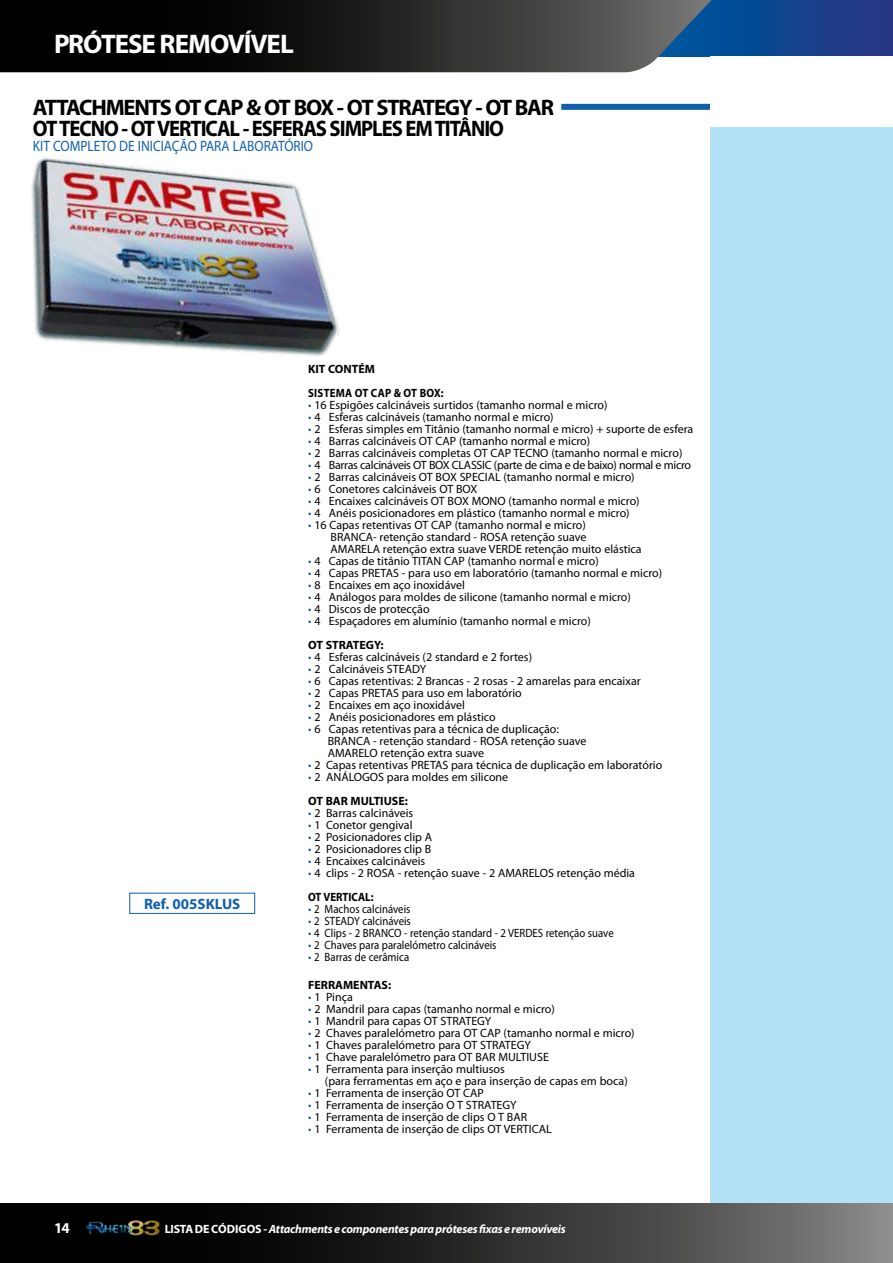
<style>
.page{position:relative;width:893px;height:1263px;background:#fff}
.page>*{position:absolute;margin:0;border:0;box-sizing:border-box;transform-origin:0 0}
.t1{font:700 27px "Myriad Pro";letter-spacing:-.04em;color:#fff}
.t2{font:700 22.5px/21px "Myriad Pro";letter-spacing:-.05em;color:#000}
.t3{font:15px "Myriad Pro";color:#1160ab;scale:.89 1}
.t4{font:700 15px "Myriad Pro";color:#1160ab}
.t5{font:700 15px "Myriad Pro";color:#fff}
.t6{font:12px/12px "Myriad Pro";color:#000}
.t7{font:12px "Myriad Pro";color:#000;scale:.9 1}
.t8{font:italic 700 12px "Myriad Pro";letter-spacing:-.02em;color:#fff}
.t9{font:12px "Myriad Pro";letter-spacing:-.025em;color:#000}
.t10{font:700 12px/24px "Myriad Pro";color:#000}
.s1{color:#1160ab}
.s2{font-weight:700}
.s3{font-style:normal}
</style>
<div class="page">
<div style="left:711px;top:49px;width:182px;height:1172px;background:#b3e2f6"></div>
<svg style="left:752px;top:0;width:140px;height:57px;background:#1d428c"></svg>
<svg style="left:0;top:0;width:752px;height:72px;background:#24292e"></svg>
<hr style="left:892px;top:0;width:1px;height:57px;background:#283583">
<svg style="left:0;top:1203px;width:893px;height:60px;background:#2f2f2f"></svg>
<img style="left:82px;top:1218px;width:82px;height:23px">
<div style="left:129px;top:893px;width:126px;height:21px;border:1px solid #1160ab"></div>
<div style="left:561px;top:104px;width:172px;height:6px;background:#1160ab"></div>
<img style="left:31px;top:156px;width:309px;height:200px">
<div style="left:711px;top:57px;width:182px;height:70px;background:#fff"></div>
<h1 class="t1" style="left:54px;top:26px;width:241px">PRÓTESE REMOVÍVEL</h1>
<h2 class="t2" style="left:33px;top:97px;width:523px">ATTACHMENTS OT CAP &amp; OT BOX - OT STRATEGY - OT BAR<br>OT TECNO - OT VERTICAL - ESFERAS SIMPLES EM TITÂNIO</h2>
<p class="t3" style="left:33px;top:137px;width:316px">KIT COMPLETO DE INICIAÇÃO PARA LABORATÓRIO</p>
<p class="t4" style="left:144px;top:894px;width:98px">Ref. 005SKLUS</p>
<p class="t10" style="left:308px;top:357px;width:137px">KIT CONTÉM<br>SISTEMA OT CAP &amp; OT BOX:</p>
<p class="t6" style="left:308px;top:399px;width:301px"><span class="s1">•</span> 16 Espigões calcináveis surtidos (tamanho normal e micro)</p>
<p class="t6" style="left:308px;top:411px;width:247px"><span class="s1">•</span> 4 Esferas calcináveis (tamanho normal e micro)</p>
<p class="t6" style="left:308px;top:423px;width:387px"><span class="s1">•</span> 2 Esferas simples em Titânio (tamanho normal e micro) + suporte de esfera</p>
<p class="t6" style="left:308px;top:435px;width:284px"><span class="s1">•</span> 4 Barras calcináveis OT CAP (tamanho normal e micro)</p>
<p class="t6" style="left:308px;top:447px;width:376px"><span class="s1">•</span> 2 Barras calcináveis completas OT CAP TECNO (tamanho normal e micro)</p>
<p class="t9" style="left:308px;top:458px;width:385px"><span class="s1">•</span> 4 Barras calcináveis OT BOX CLASSIC (parte de cima e de baixo) normal e micro</p>
<p class="t6" style="left:308px;top:471px;width:328px"><span class="s1">•</span> 2 Barras calcináveis OT BOX SPECIAL (tamanho normal e micro)</p>
<p class="t6" style="left:308px;top:483px;width:171px"><span class="s1">•</span> 6 Conetores calcináveis OT BOX</p>
<p class="t6" style="left:308px;top:495px;width:333px"><span class="s1">•</span> 4 Encaixes calcináveis OT BOX MONO (tamanho normal e micro)</p>
<p class="t6" style="left:308px;top:507px;width:323px"><span class="s1">•</span> 4 Anéis posicionadores em plástico (tamanho normal e micro)</p>
<p class="t6" style="left:331px;top:519px;width:313px;text-indent:-22px"><span class="s1">•</span> 16 Capas retentivas OT CAP (tamanho normal e micro)<br>BRANCA- retenção standard - ROSA retenção suave<br>AMARELA retenção extra suave VERDE retenção muito elástica</p>
<p class="t6" style="left:308px;top:555px;width:292px"><span class="s1">•</span> 4 Capas de titânio TITAN CAP (tamanho normal e micro)</p>
<p class="t6" style="left:308px;top:567px;width:356px"><span class="s1">•</span> 4 Capas PRETAS - para uso em laboratório (tamanho normal e micro)</p>
<p class="t6" style="left:308px;top:579px;width:158px"><span class="s1">•</span> 8 Encaixes em aço inoxidável</p>
<p class="t6" style="left:308px;top:591px;width:324px"><span class="s1">•</span> 4 Análogos para moldes de silicone (tamanho normal e micro)</p>
<p class="t6" style="left:308px;top:603px;width:123px"><span class="s1">•</span> 4 Discos de protecção</p>
<p class="t6" style="left:308px;top:609px;width:284px;line-height:24px"><span class="s1">•</span> 4 Espaçadores em alumínio (tamanho normal e micro)<br><span class="s2">OT STRATEGY:</span></p>
<p class="t6" style="left:308px;top:651px;width:225px"><span class="s1">•</span> 4 Esferas calcináveis (2 standard e 2 fortes)</p>
<p class="t6" style="left:308px;top:663px;width:120px"><span class="s1">•</span> 2 Calcináveis STEADY</p>
<p class="t6" style="left:308px;top:675px;width:334px"><span class="s1">•</span> 6 Capas retentivas: 2 Brancas - 2 rosas - 2 amarelas para encaixar</p>
<p class="t6" style="left:308px;top:687px;width:215px"><span class="s1">•</span> 2 Capas PRETAS para uso em laboratório</p>
<p class="t6" style="left:308px;top:699px;width:158px"><span class="s1">•</span> 2 Encaixes em aço inoxidável</p>
<p class="t6" style="left:308px;top:711px;width:189px"><span class="s1">•</span> 2 Anéis posicionadores em plástico</p>
<p class="t6" style="left:328px;top:723px;width:260px;text-indent:-20px"><span class="s1">•</span> 6 Capas retentivas para a técnica de duplicação:<br>BRANCA - retenção standard - ROSA retenção suave<br>AMARELO retenção extra suave</p>
<p class="t6" style="left:308px;top:759px;width:356px"><span class="s1">•</span> 2 Capas retentivas PRETAS para técnica de duplicação em laboratório</p>
<p class="t6" style="left:308px;top:765px;width:202px;line-height:24px"><span class="s1">•</span> 2 ANÁLOGOS para moldes em silicone<br><span class="s2">OT BAR MULTIUSE:</span></p>
<p class="t6" style="left:308px;top:807px;width:107px"><span class="s1">•</span> 2 Barras calcináveis</p>
<p class="t6" style="left:308px;top:819px;width:106px"><span class="s1">•</span> 1 Conetor gengival</p>
<p class="t6" style="left:308px;top:831px;width:126px"><span class="s1">•</span> 2 Posicionadores clip A</p>
<p class="t6" style="left:308px;top:843px;width:125px"><span class="s1">•</span> 2 Posicionadores clip B</p>
<p class="t6" style="left:308px;top:855px;width:119px"><span class="s1">•</span> 4 Encaixes calcináveis</p>
<p class="t6" style="left:308px;top:861px;width:328px;line-height:24px"><span class="s1">•</span> 4 clips - 2 ROSA - retenção suave - 2 AMARELOS retenção média<br><span class="s2">OT VERTICAL:</span></p>
<p class="t7" style="left:308px;top:902px;width:115px"><span class="s1">•</span> 2 Machos calcináveis</p>
<p class="t7" style="left:308px;top:914px;width:116px"><span class="s1">•</span> 2 STEADY calcináveis</p>
<p class="t7" style="left:308px;top:926px;width:341px"><span class="s1">•</span> 4 Clips - 2 BRANCO - retenção standard - 2 VERDES retenção suave</p>
<p class="t7" style="left:308px;top:938px;width:211px"><span class="s1">•</span> 2 Chaves para paralelómetro calcináveis</p>
<p class="t7" style="left:308px;top:950px;width:114px"><span class="s1">•</span> 2 Barras de cerâmica</p>
<p class="t10" style="left:308px;top:973px;width:84px">FERRAMENTAS:</p>
<p class="t6" style="left:308px;top:991px;width:46px"><span class="s1">•</span> 1 Pinça</p>
<p class="t6" style="left:308px;top:1003px;width:248px"><span class="s1">•</span> 2 Mandril para capas (tamanho normal e micro)</p>
<p class="t6" style="left:308px;top:1015px;width:185px"><span class="s1">•</span> 1 Mandril para capas OT STRATEGY</p>
<p class="t6" style="left:308px;top:1027px;width:328px"><span class="s1">•</span> 2 Chaves paralelómetro para OT CAP (tamanho normal e micro)</p>
<p class="t6" style="left:308px;top:1039px;width:224px"><span class="s1">•</span> 1 Chaves paralelómetro para OT STRATEGY</p>
<p class="t6" style="left:308px;top:1051px;width:242px"><span class="s1">•</span> 1 Chave paralelómetro para OT BAR MULTIUSE</p>
<p class="t6" style="left:325px;top:1063px;width:304px;text-indent:-17px"><span class="s1">•</span> 1 Ferramenta para inserção multiusos<br>(para ferramentas em aço e para inserção de capas em boca)</p>
<p class="t6" style="left:308px;top:1087px;width:177px"><span class="s1">•</span> 1 Ferramenta de inserção OT CAP</p>
<p class="t6" style="left:308px;top:1099px;width:210px"><span class="s1">•</span> 1 Ferramenta de inserção O T STRATEGY</p>
<p class="t6" style="left:308px;top:1111px;width:220px"><span class="s1">•</span> 1 Ferramenta de inserção de clips O T BAR</p>
<p class="t6" style="left:308px;top:1123px;width:245px"><span class="s1">•</span> 1 Ferramenta de inserção de clips OT VERTICAL</p>
<p class="t5" style="left:54px;top:1218px;width:17px">14</p>
<p class="t8" style="left:165px;top:1221px;width:403px"><span class="s3">LISTA DE</span> <span class="s3">CÓDIGOS</span> <span class="s3">-</span> Attachments e componentes para próteses fixas e removíveis</p>
</div>
